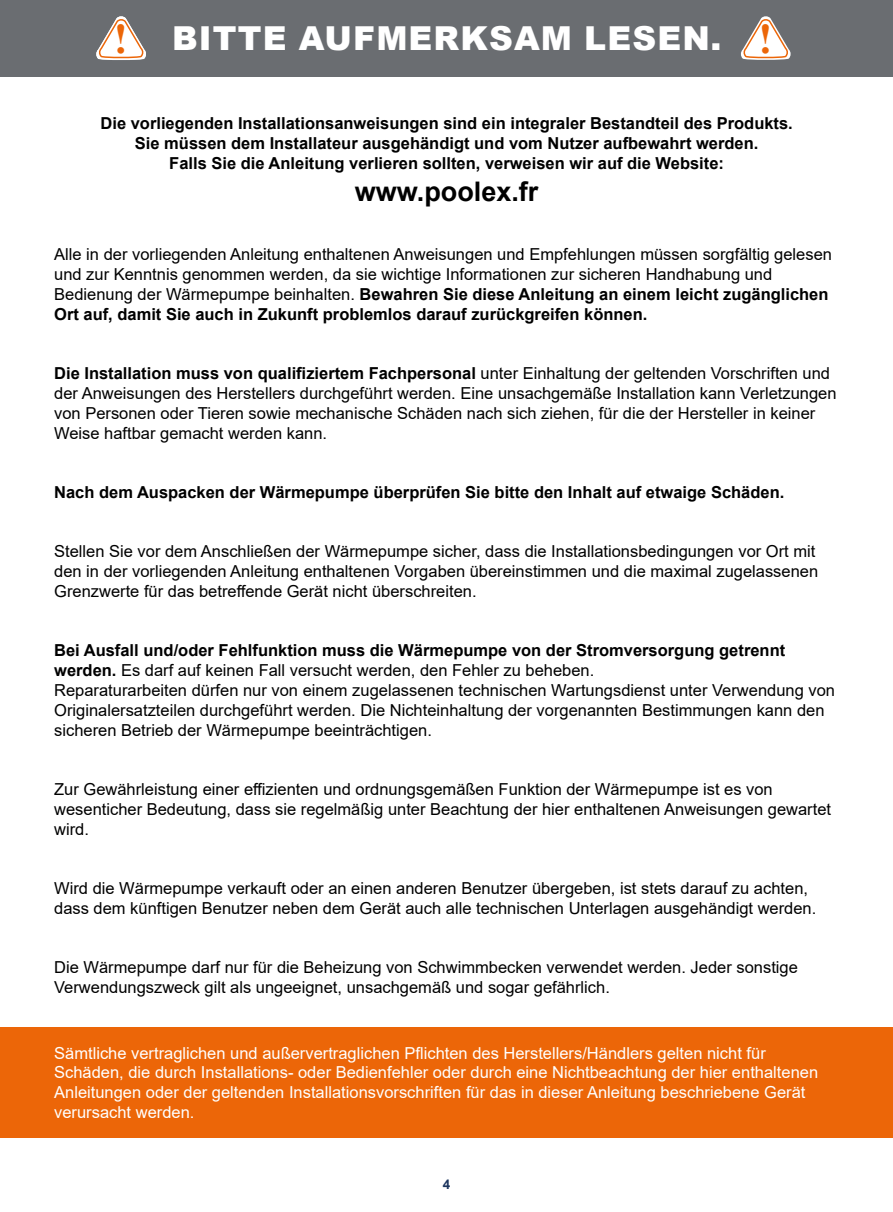
<style>
.page{position:relative;width:893px;height:1212px;background:#fff}
.page>*{position:absolute;margin:0;border:0;box-sizing:border-box;transform-origin:0 0}
.t1{font:700 42.15px "Times New Roman";color:#ec6608}
.t2{font:900 33px "Arial";letter-spacing:.035em;color:#fff}
.t3{font:700 27px "Arial";color:#000}
.t4{font:16.5px/19.8px "Arial";color:#000}
.t5{font:16.5px/19.8px "Arial";color:#fff}
.t6{font:700 16.5px/19.8px "Arial";color:#000;text-align:center}
.t7{font:700 13.5px "Arial";color:#1c355e}
.s1{font-weight:700}
</style>
<div class="page">
<div style="left:0;top:0;width:893px;height:77px;background:#6a6d71"></div>
<div style="left:0;top:1027px;width:893px;height:110px;background:#ec6608"></div>
<svg style="left:96px;top:16px;width:50px;height:44px"></svg>
<svg style="left:741px;top:16px;width:50px;height:44px"></svg>
<h1 class="t1" style="left:114px;top:9px;width:16px">!</h1>
<h1 class="t1" style="left:759px;top:9px;width:16px">!</h1>
<h2 class="t2" style="left:172px;top:14px;width:551px">BITTE AUFMERKSAM LESEN.</h2>
<p class="t6" style="left:101px;top:113px;width:694px">Die vorliegenden Installationsanweisungen sind ein integraler Bestandteil des Produkts.<br>Sie müssen dem Installateur ausgehändigt und vom Nutzer aufbewahrt werden.<br>Falls Sie die Anleitung verlieren sollten, verweisen wir auf die Website:</p>
<h3 class="t3" style="left:355px;top:172px;width:185px">www.poolex.fr</h3>
<p class="t4" style="left:54px;top:245px;width:779px">Alle in der vorliegenden Anleitung enthaltenen Anweisungen und Empfehlungen müssen sorgfältig gelesen und zur Kenntnis genommen werden, da sie wichtige Informationen zur sicheren Handhabung und Bedienung der Wärmepumpe beinhalten. <span class="s1">Bewahren Sie diese Anleitung an einem leicht zugänglichen Ort auf, damit Sie auch in Zukunft problemlos darauf zurückgreifen können.</span></p>
<p class="t4" style="left:54px;top:363px;width:784px"><span class="s1">Die Installation muss von qualifiziertem Fachpersonal</span> unter Einhaltung der geltenden Vorschriften und der Anweisungen des Herstellers durchgeführt werden. Eine unsachgemäße Installation kann Verletzungen von Personen oder Tieren sowie mechanische Schäden nach sich ziehen, für die der Hersteller in keiner Weise haftbar gemacht werden kann.</p>
<p class="t6" style="left:54px;top:482px;width:732px">Nach dem Auspacken der Wärmepumpe überprüfen Sie bitte den Inhalt auf etwaige Schäden.</p>
<p class="t4" style="left:54px;top:542px;width:766px">Stellen Sie vor dem Anschließen der Wärmepumpe sicher, dass die Installationsbedingungen vor Ort mit den in der vorliegenden Anleitung enthaltenen Vorgaben übereinstimmen und die maximal zugelassenen<br>Grenzwerte für das betreffende Gerät nicht überschreiten.</p>
<p class="t4" style="left:54px;top:641px;width:782px"><span class="s1">Bei Ausfall und/oder Fehlfunktion muss die Wärmepumpe von der Stromversorgung getrennt werden.</span> Es darf auf keinen Fall versucht werden, den Fehler zu beheben.<br>Reparaturarbeiten dürfen nur von einem zugelassenen technischen Wartungsdienst unter Verwendung von Originalersatzteilen durchgeführt werden. Die Nichteinhaltung der vorgenannten Bestimmungen kann den sicheren Betrieb der Wärmepumpe beeinträchtigen.</p>
<p class="t4" style="left:54px;top:779px;width:778px">Zur Gewährleistung einer effizienten und ordnungsgemäßen Funktion der Wärmepumpe ist es von wesenticher Bedeutung, dass sie regelmäßig unter Beachtung der hier enthaltenen Anweisungen gewartet wird.</p>
<p class="t4" style="left:54px;top:878px;width:764px">Wird die Wärmepumpe verkauft oder an einen anderen Benutzer übergeben, ist stets darauf zu achten, dass dem künftigen Benutzer neben dem Gerät auch alle technischen Unterlagen ausgehändigt werden.</p>
<p class="t4" style="left:54px;top:957px;width:745px">Die Wärmepumpe darf nur für die Beheizung von Schwimmbecken verwendet werden. Jeder sonstige<br>Verwendungszweck gilt als ungeeignet, unsachgemäß und sogar gefährlich.</p>
<p class="t5" style="left:54px;top:1043px;width:765px">Sämtliche vertraglichen und außervertraglichen Pflichten des Herstellers/Händlers gelten nicht für Schäden, die durch Installations- oder Bedienfehler oder durch eine Nichtbeachtung der hier enthaltenen Anleitungen oder der geltenden Installationsvorschriften für das in dieser Anleitung beschriebene Gerät verursacht werden.</p>
<p class="t7" style="left:443px;top:1175px;width:9px">4</p>
</div>
